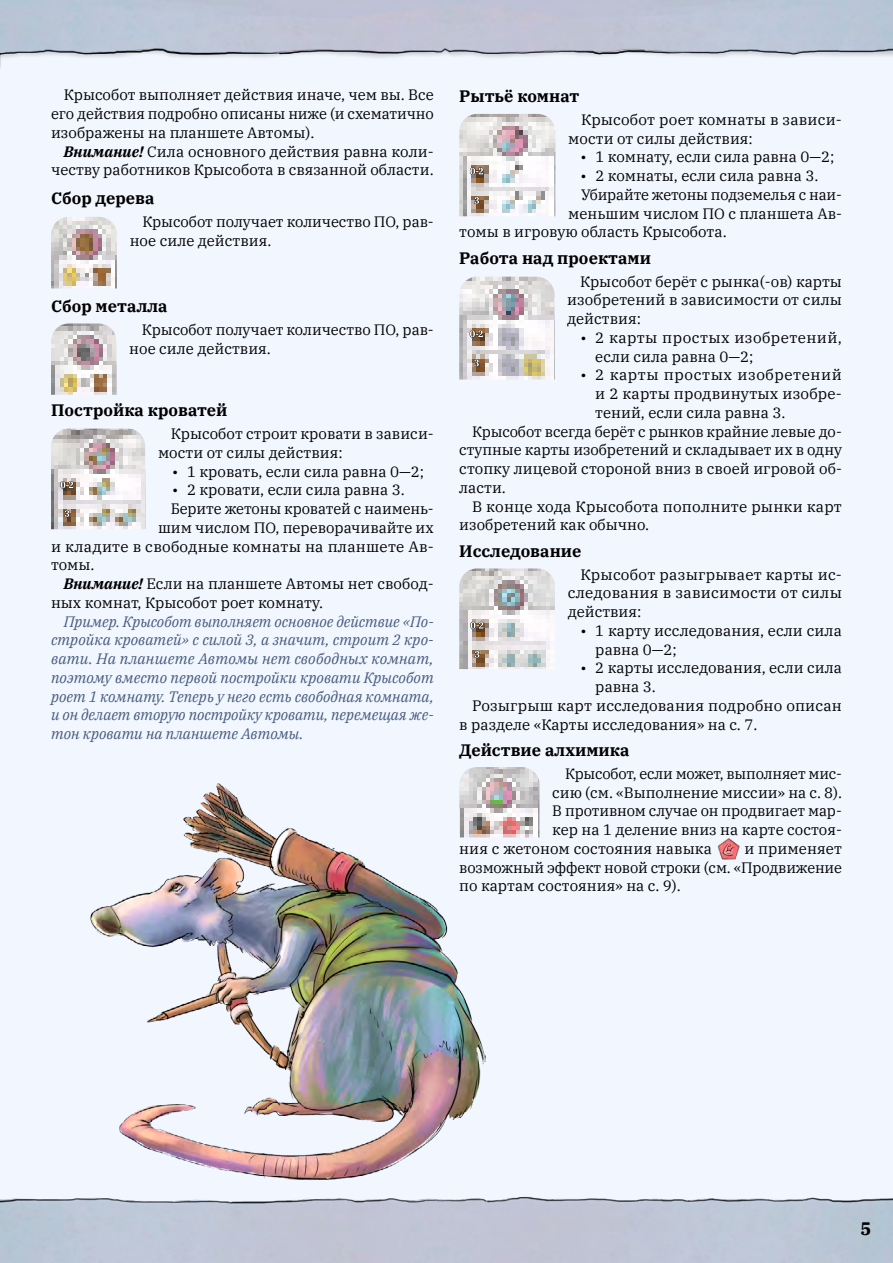
<style>
.page{position:relative;width:893px;height:1263px;background:#fff}
.page>*{position:absolute;margin:0;border:0;box-sizing:border-box;transform-origin:0 0}
.t1{font:700 18px "IBM Plex Serif";color:#000}
.t2{font:700 16.5px "IBM Plex Serif";color:#000}
.t3{font:15px/18.8px "IBM Plex Serif";color:#000}
.t4{font:italic 15px/18.8px "IBM Plex Serif";letter-spacing:-.005em;color:#465b7e;text-align:justify}
.t5{font:15px/18.8px "IBM Plex Serif";letter-spacing:.025em;color:#000}
.t6{font:15px "IBM Plex Serif";letter-spacing:.035em;color:#000}
.s1{font-weight:700;font-style:italic}
</style>
<div class="page">
<img style="left:0;top:0;width:893px;height:1263px">
<img style="left:51px;top:217px;width:66px;height:71px">
<img style="left:51px;top:323px;width:65px;height:72px">
<img style="left:51px;top:429px;width:94px;height:100px">
<img style="left:60px;top:481px;width:14px;height:8px">
<svg style="left:64px;top:510px;width:6px;height:7px"></svg>
<img style="left:716px;top:838px;width:24px;height:23px">
<img style="left:459px;top:114px;width:96px;height:102px">
<svg style="left:470px;top:167px;width:13px;height:8px"></svg>
<svg style="left:474px;top:197px;width:5px;height:7px"></svg>
<img style="left:459px;top:277px;width:95px;height:102px">
<svg style="left:470px;top:330px;width:13px;height:8px"></svg>
<svg style="left:474px;top:359px;width:5px;height:8px"></svg>
<img style="left:459px;top:568px;width:96px;height:101px">
<img style="left:470px;top:622px;width:14px;height:7px">
<svg style="left:474px;top:651px;width:6px;height:7px"></svg>
<img style="left:459px;top:767px;width:80px;height:70px">
<img style="left:90px;top:782px;width:396px;height:419px">
<p class="t3" style="left:51px;top:84px;width:384px;text-align:justify;text-indent:13px">Крысобот выполняет действия иначе, чем вы. Все его действия подробно описаны ниже (и схематично изображены на планшете Автомы).</p>
<p class="t3" style="left:51px;top:141px;width:384px;text-align:right"><span class="s1">Внимание!</span> Сила основного действия равна коли&shy;честву работников Крысобота в связанной области.</p>
<p class="t2" style="left:51px;top:185px;width:105px">Сбор дерева</p>
<p class="t3" style="left:130px;top:211px;width:306px;text-indent:13px">Крысобот получает количество ПО, рав&shy;ное силе действия.</p>
<p class="t2" style="left:51px;top:293px;width:118px">Сбор металла</p>
<p class="t3" style="left:129px;top:319px;width:306px;text-indent:13px">Крысобот получает количество ПО, рав&shy;ное силе действия.</p>
<p class="t2" style="left:51px;top:397px;width:178px">Постройка кроватей</p>
<p class="t3" style="left:158px;top:423px;width:277px;text-indent:13px">Крысобот строит кровати в зависи&shy;мости от силы действия:</p>
<p class="t3" style="left:172px;top:461px;width:253px">• 1 кровать, если сила равна 0—2;</p>
<p class="t3" style="left:172px;top:479px;width:234px">• 2 кровати, если сила равна 3.</p>
<p class="t3" style="left:171px;top:498px;width:264px">Берите жетоны кроватей с наимень-</p>
<p class="t3" style="left:158px;top:517px;width:277px">шим числом ПО, переворачивайте их</p>
<p class="t3" style="left:51px;top:536px;width:382px">и кладите в свободные комнаты на планшете Ав-</p>
<p class="t3" style="left:51px;top:554px;width:45px">томы.</p>
<p class="t3" style="left:64px;top:573px;width:371px"><span class="s1">Внимание!</span> Если на планшете Автомы нет свобод-</p>
<p class="t3" style="left:51px;top:592px;width:274px">ных комнат, Крысобот роет комнату.</p>
<p class="t4" style="left:51px;top:611px;width:384px;text-indent:13px">Пример. Крысобот выполняет основное действие «По&shy;стройка кроватей» с силой 3, а значит, строит 2 кро&shy;вати. На планшете Автомы нет свободных комнат, поэтому вместо первой постройки кровати Крысобот роет 1 комнату. Теперь у него есть свободная комната, и он делает вторую постройку кровати, перемещая же&shy;тон кровати на планшете Автомы.</p>
<p class="t2" style="left:459px;top:83px;width:122px">Рытьё комнат</p>
<p class="t3" style="left:568px;top:109px;width:275px;text-indent:13px">Крысобот роет комнаты в зависи&shy;мости от силы действия:</p>
<p class="t3" style="left:580px;top:147px;width:256px">• 1 комнату, если сила равна 0—2;</p>
<p class="t3" style="left:580px;top:165px;width:240px">• 2 комнаты, если сила равна 3.</p>
<p class="t3" style="left:581px;top:184px;width:262px">Убирайте жетоны подземелья с наи-</p>
<p class="t3" style="left:568px;top:203px;width:275px">меньшим числом ПО с планшета Ав-</p>
<p class="t3" style="left:459px;top:222px;width:269px">томы в игровую область Крысобота.</p>
<p class="t2" style="left:459px;top:245px;width:193px">Работа над проектами</p>
<p class="t3" style="left:567px;top:271px;width:276px;text-align:justify;text-indent:13px">Крысобот берёт с рынка(-ов) карты изобретений в зависимости от силы действия:</p>
<p class="t5" style="left:595px;top:327px;width:248px;text-indent:-15px">• 2 карты простых изобретений, если сила равна 0—2;</p>
<p class="t6" style="left:580px;top:364px;width:263px">• 2 карты простых изобретений</p>
<p class="t3" style="left:595px;top:383px;width:248px">и 2 карты продвинутых изобре-</p>
<p class="t3" style="left:595px;top:402px;width:192px">тений, если сила равна 3.</p>
<p class="t3" style="left:472px;top:421px;width:371px">Крысобот всегда берёт с рынков крайние левые до-</p>
<p class="t3" style="left:459px;top:439px;width:384px">ступные карты изобретений и складывает их в одну</p>
<p class="t3" style="left:459px;top:458px;width:384px">стопку лицевой стороной вниз в своей игровой об-</p>
<p class="t3" style="left:459px;top:477px;width:48px">ласти.</p>
<p class="t3" style="left:472px;top:496px;width:371px">В конце хода Крысобота пополните рынки карт</p>
<p class="t3" style="left:459px;top:514px;width:191px">изобретений как обычно.</p>
<p class="t2" style="left:459px;top:538px;width:124px">Исследование</p>
<p class="t3" style="left:568px;top:564px;width:276px;text-align:justify;text-indent:13px">Крысобот разыгрывает карты ис&shy;следования в зависимости от силы действия:</p>
<p class="t3" style="left:595px;top:620px;width:248px;text-indent:-15px">• 1 карту исследования, если сила равна 0—2;</p>
<p class="t3" style="left:580px;top:657px;width:263px">• 2 карты исследования, если сила</p>
<p class="t3" style="left:595px;top:676px;width:62px">равна 3.</p>
<p class="t3" style="left:472px;top:695px;width:372px">Розыгрыш карт исследования подробно описан</p>
<p class="t3" style="left:459px;top:714px;width:300px">в разделе «Карты исследования» на с. 7.</p>
<p class="t2" style="left:459px;top:737px;width:172px">Действие алхимика</p>
<p class="t3" style="left:565px;top:763px;width:278px">Крысобот, если может, выполняет мис-</p>
<p class="t3" style="left:552px;top:782px;width:291px">сию (см. «Выполнение миссии» на с. 8).</p>
<p class="t3" style="left:552px;top:800px;width:291px">В противном случае он продвигает мар-</p>
<p class="t3" style="left:552px;top:819px;width:291px">кер на 1 деление вниз на карте состоя-</p>
<p class="t3" style="left:459px;top:838px;width:254px">ния с жетоном состояния навыка</p>
<p class="t3" style="left:459px;top:838px;width:384px;text-align:justify;text-indent:285px">и применяет возможный эффект новой строки (см. «Продвижение по картам состояния» на с. 9).</p>
<p class="t1" style="left:860px;top:1214px;width:12px">5</p>
</div>
